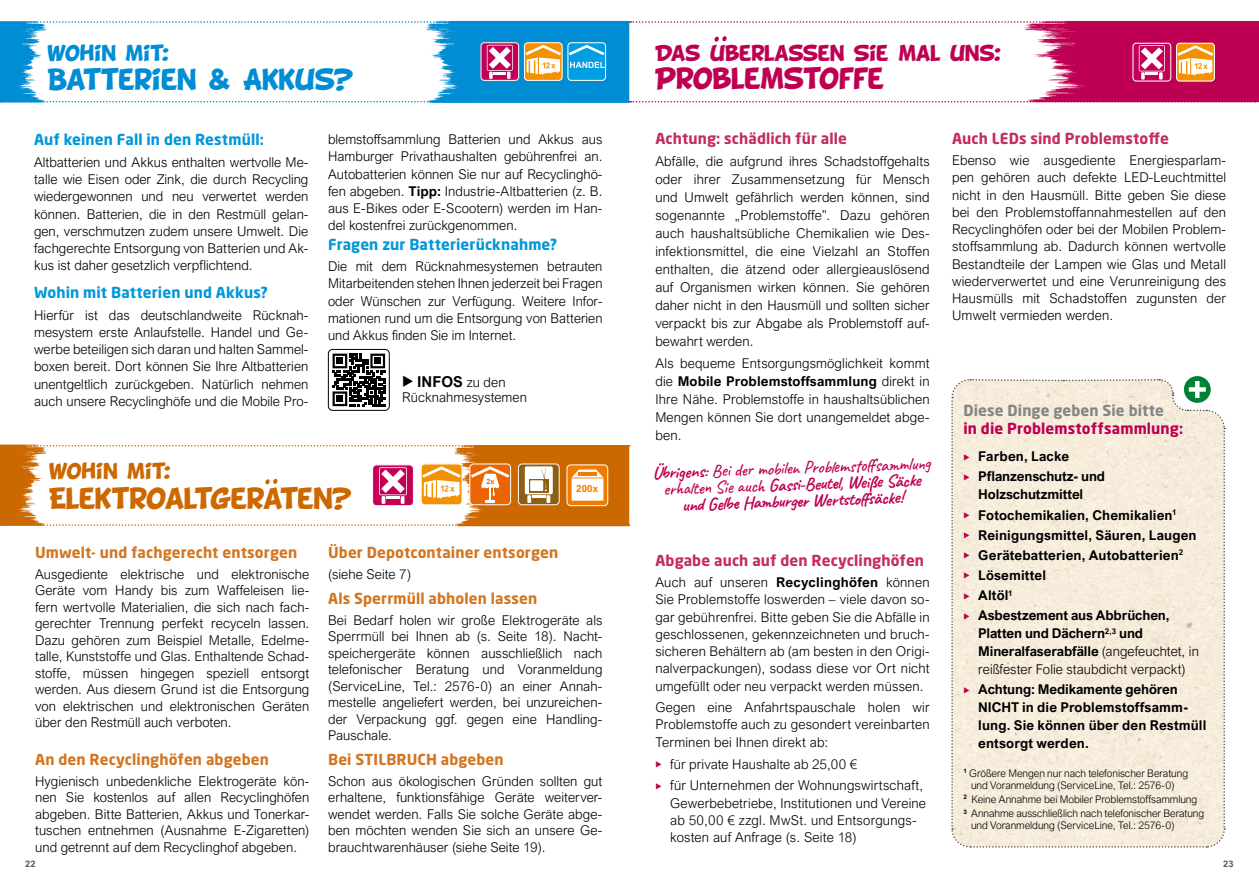
<style>
.page{position:relative;width:1259px;height:893px;background:#fff}
.page>*{position:absolute;margin:0;border:0;box-sizing:border-box;transform-origin:0 0}
.t1{font:24px "BD Cartoon Shout";letter-spacing:-.015em;color:#cc6800}
.t2{font:24px "BD Cartoon Shout";letter-spacing:-.015em;color:#008dd3}
.t3{font:24px "BD Cartoon Shout";letter-spacing:-.01em;color:#be0052}
.t4{font:18px/16.5px "Caveat";color:#be0052;text-align:center}
.t5{font:18px "BD Cartoon Shout";letter-spacing:-.005em;color:#be0052}
.t6{font:18px "BD Cartoon Shout";letter-spacing:-.025em;color:#008dd3}
.t7{font:18px "BD Cartoon Shout";letter-spacing:-.025em;color:#cc6800}
.t8{font:700 15px "Neo Sans W1 G";letter-spacing:.01em;color:#d27622}
.t9{font:700 15px "Neo Sans W1 G";letter-spacing:.01em;color:#0097d9}
.t10{font:700 15px "Neo Sans W1 G";letter-spacing:.01em;color:#c42d5f}
.t11{font:700 15px "Neo Sans W1 G";letter-spacing:.01em;color:#be0052}
.t12{font:700 15px "Neo Sans W1 G";letter-spacing:.005em;color:#848587}
.t13{font:700 15px "Arial Nova";letter-spacing:.01em;color:#000}
.t14{font:300 13.5px/17.2px "Arial Nova";letter-spacing:.005em;color:#000;text-align:justify}
.t15{font:700 13.5px/18px "Arial Nova";letter-spacing:.005em;color:#000}
.t16{font:300 10.5px/12px "Arial Nova";letter-spacing:-.005em;color:#000;text-align:center}
.t17{font:700 9.9px "Arial";color:#ef7c00}
.t18{font:700 9px "Arial Nova";color:#565656}
.t19{font:700 7.35px "Arial";color:#ec6502}
.s1{font-weight:700}
.s2{font-weight:300;font-size:13.5px}
.s3{font-weight:500}
.s4{color:#be0052}
.s5{font-weight:300}
</style>
<div class="page">
<svg style="left:951px;top:379px;width:274px;height:469px;background:#f5ebda"></svg>
<div style="left:1181px;top:372px;width:33px;height:33px;background:#000;opacity:.2"></div>
<div style="left:1182px;top:375px;width:30px;height:29px;border:2px solid #fff;border-radius:50%"></div>
<div style="left:1188px;top:387px;width:17px;height:5px;background:#fff"></div>
<svg style="left:1195px;top:381px;width:4px;height:17px"></svg>
<svg style="left:328px;top:349px;width:61px;height:61px"></svg>
<svg style="left:332px;top:354px;width:53px;height:52px"></svg>
<div style="left:328px;top:349px;width:61px;height:62px;border:1px solid #000;border-radius:4px"></div>
<svg style="left:0;top:445px;width:630px;height:81px"></svg>
<svg style="left:0;top:21px;width:1259px;height:82px"></svg>
<h2 class="t6" style="left:48px;top:44px;width:123px">WOHIN MIT:</h2>
<h1 class="t2" style="left:48px;top:67px;width:307px">BATTERIEN &amp; AKKUS?</h1>
<p class="t9" style="left:34px;top:130px;width:231px">Auf keinen Fall in den Restmüll:</p>
<p class="t14" style="left:34px;top:154px;width:276px">Altbatterien und Akkus enthalten wertvolle Me&shy;talle wie Eisen oder Zink, die durch Recycling wiedergewonnen und neu verwertet werden können. Batterien, die in den Restmüll gelan&shy;gen, verschmutzen zudem unsere Umwelt. Die fachgerechte Entsorgung von Batterien und Ak&shy;kus ist daher gesetzlich verpflichtend.</p>
<p class="t9" style="left:34px;top:283px;width:235px">Wohin mit Batterien und Akkus?</p>
<p class="t14" style="left:34px;top:306px;width:276px">Hierfür ist das deutschlandweite Rücknah&shy;mesystem erste Anlaufstelle. Handel und Ge&shy;werbe beteiligen sich daran und halten Sammel&shy;boxen bereit. Dort können Sie Ihre Altbatterien unentgeltlich zurückgeben. Natürlich nehmen auch unsere Recyclinghöfe und die Mobile Pro-</p>
<p class="t14" style="left:328px;top:131px;width:276px">blemstoffsammlung Batterien und Akkus aus Hamburger Privathaushalten gebührenfrei an.<br>Autobatterien können Sie nur auf Recyclinghö&shy;fen abgeben. <span class="s1">Tipp:</span> Industrie-Altbatterien (z. B. aus E-Bikes oder E-Scootern) werden im Han&shy;del kostenfrei zurückgenommen.</p>
<p class="t9" style="left:328px;top:234px;width:231px">Fragen zur Batterierücknahme?</p>
<p class="t14" style="left:328px;top:258px;width:276px">Die mit dem Rücknahmesystemen betrauten Mitarbeitenden stehen Ihnen jederzeit bei Fragen oder Wünschen zur Verfügung. Weitere Infor&shy;mationen rund um die Entsorgung von Batterien und Akkus finden Sie im Internet.</p>
<p class="t13" style="left:402px;top:373px;width:105px">◆ INFOS <span class="s2">zu den</span></p>
<p class="t14" style="left:402px;top:389px;width:126px">Rücknahmesystemen</p>
<h2 class="t7" style="left:49px;top:462px;width:123px">WOHIN MIT:</h2>
<h1 class="t1" style="left:49px;top:486px;width:304px">ELEKTROALTGERATEN?</h1>
<p class="t19" style="left:486px;top:477px;width:10px">2x</p>
<p class="t17" style="left:576px;top:482px;width:23px">200x</p>
<p class="t8" style="left:35px;top:543px;width:264px">Umwelt- und fachgerecht entsorgen</p>
<p class="t14" style="left:35px;top:566px;width:276px;line-height:16.5px">Ausgediente elektrische und elektronische Geräte vom Handy bis zum Waffeleisen lie&shy;fern wertvolle Materialien, die sich nach fach&shy;gerechter Trennung perfekt recyceln lassen.<br>Dazu gehören zum Beispiel Metalle, Edelme&shy;talle, Kunststoffe und Glas. Enthaltende Schad&shy;stoffe, müssen hingegen speziell entsorgt werden. Aus diesem Grund ist die Entsorgung von elektrischen und elektronischen Geräten über den Restmüll auch verboten.</p>
<p class="t8" style="left:35px;top:750px;width:235px">An den Recyclinghöfen abgeben</p>
<p class="t14" style="left:35px;top:773px;width:276px;line-height:16.5px">Hygienisch unbedenkliche Elektrogeräte kön&shy;nen Sie kostenlos auf allen Recyclinghöfen abgeben. Bitte Batterien, Akkus und Tonerkar&shy;tuschen entnehmen (Ausnahme E-Zigaretten) und getrennt auf dem Recyclinghof abgeben.</p>
<p class="t8" style="left:328px;top:543px;width:232px">Über Depotcontainer entsorgen</p>
<p class="t14" style="left:328px;top:565px;width:85px">(siehe Seite 7)</p>
<p class="t8" style="left:328px;top:589px;width:211px">Als Sperrmüll abholen lassen</p>
<p class="t14" style="left:328px;top:612px;width:276px;line-height:16.5px">Bei Bedarf holen wir große Elektrogeräte als Sperrmüll bei Ihnen ab (s. Seite 18). Nacht&shy;speichergeräte können ausschließlich nach telefonischer Beratung und Voranmeldung (ServiceLine, Tel.: 2576-0) an einer Annah&shy;mestelle angeliefert werden, bei unzureichen&shy;der Verpackung ggf. gegen eine Handling-Pauschale.</p>
<p class="t8" style="left:328px;top:750px;width:177px">Bei STILBRUCH abgeben</p>
<p class="t14" style="left:328px;top:773px;width:276px;line-height:16.5px">Schon aus ökologischen Gründen sollten gut erhaltene, funktionsfähige Geräte weiterver&shy;wendet werden. Falls Sie solche Geräte abge&shy;ben möchten wenden Sie sich an unsere Ge&shy;brauchtwarenhäuser (siehe Seite 19).</p>
<h2 class="t5" style="left:655px;top:44px;width:347px">DAS UBERLASSEN SIE MAL UNS:</h2>
<h1 class="t3" style="left:655px;top:67px;width:230px">PROBLEMSTOFFE</h1>
<p class="t10" style="left:655px;top:128px;width:193px">Achtung: schädlich für alle</p>
<p class="t14" style="left:655px;top:152px;width:276px;line-height:18px">Abfälle, die aufgrund ihres Schadstoffgehalts oder ihrer Zusammensetzung für Mensch und Umwelt gefährlich werden können, sind sogenannte „Problemstoffe”. Dazu gehören auch haushaltsübliche Chemikalien wie Des&shy;infektionsmittel, die eine Vielzahl an Stoffen enthalten, die ätzend oder allergieauslösend auf Organismen wirken können. Sie gehören daher nicht in den Hausmüll und sollten sicher verpackt bis zur Abgabe als Problemstoff auf&shy;bewahrt werden.</p>
<p class="t14" style="left:655px;top:354px;width:276px;line-height:18px">Als bequeme Entsorgungsmöglichkeit kommt die <span class="s1">Mobile Problemstoffsammlung</span> direkt in Ihre Nähe. Problemstoffe in haushaltsüblichen Mengen können Sie dort unangemeldet abge&shy;ben.</p>
<h2 class="t4" style="left:652px;top:465px;width:279px;rotate:-2deg">Übrigens: <span class="s3">Bei der mobilen Problemstoff sammlung erhalten Sie auch</span> Gassi-Beutel, Weiße Säcke und Gelbe Hamburger Wertstoffsäcke!</h2>
<p class="t10" style="left:655px;top:550px;width:270px">Abgabe auch auf den Recyclinghöfen</p>
<p class="t14" style="left:655px;top:574px;width:276px">Auch auf unseren <span class="s1">Recyclinghöfen</span> können Sie Problemstoffe loswerden – viele davon so&shy;gar gebührenfrei. Bitte geben Sie die Abfälle in geschlossenen, gekennzeichneten und bruch&shy;sicheren Behältern ab (am besten in den Origi&shy;nalverpackungen), sodass diese vor Ort nicht umgefüllt oder neu verpackt werden müssen.</p>
<p class="t14" style="left:655px;top:699px;width:276px">Gegen eine Anfahrtspauschale holen wir Problemstoffe auch zu gesondert vereinbarten Terminen bei Ihnen direkt ab:</p>
<p class="t14" style="left:655px;top:755px;width:203px"><span class="s4">◆</span> für private Haushalte ab 25,00 €</p>
<p class="t14" style="left:670px;top:777px;width:257px;text-align:left;text-indent:-15px"><span class="s4">◆</span> für Unternehmen der Wohnungswirtschaft, Gewerbebetriebe, Institutionen und Vereine ab 50,00 € zzgl. MwSt. und Entsorgungs&shy;kosten auf Anfrage (s. Seite 18)</p>
<p class="t10" style="left:952px;top:128px;width:218px">Auch LEDs sind Problemstoffe</p>
<p class="t14" style="left:952px;top:152px;width:275px">Ebenso wie ausgediente Energiesparlam&shy;pen gehören auch defekte LED-Leuchtmittel nicht in den Hausmüll. Bitte geben Sie diese bei den Problemstoffannahmestellen auf den Recyclinghöfen oder bei der Mobilen Problem&shy;stoffsammlung ab. Dadurch können wertvolle Bestandteile der Lampen wie Glas und Metall wiederverwertet und eine Verunreinigung des Hausmülls mit Schadstoffen zugunsten der Umwelt vermieden werden.</p>
<p class="t12" style="left:963px;top:401px;width:202px">Diese Dinge geben Sie bitte</p>
<p class="t11" style="left:963px;top:419px;width:221px">in die Problemstoffsammlung:</p>
<p class="t15" style="left:963px;top:447px;width:107px"><span class="s4">◆</span> Farben, Lacke</p>
<p class="t15" style="left:963px;top:468px;width:143px;text-align:center"><span class="s4">◆</span> Pflanzenschutz- und<br>Holzschutzmittel</p>
<p class="t15" style="left:963px;top:506px;width:215px"><span class="s4">◆</span> Fotochemikalien, Chemikalien<sup>1</sup></p>
<p class="t15" style="left:963px;top:526px;width:235px"><span class="s4">◆</span> Reinigungsmittel, Säuren, Laugen</p>
<p class="t15" style="left:963px;top:546px;width:221px"><span class="s4">◆</span> Gerätebatterien, Autobatterien<sup>2</sup></p>
<p class="t15" style="left:963px;top:566px;width:84px"><span class="s4">◆</span> Lösemittel</p>
<p class="t15" style="left:963px;top:586px;width:51px"><span class="s4">◆</span> Altöl<sup>1</sup></p>
<p class="t15" style="left:978px;top:606px;width:222px;text-indent:-15px"><span class="s4">◆</span> Asbestzement aus Abbrüchen, Platten und Dächern<sup>2,3</sup> und Mineralfaserabfälle <span class="s5">(angefeuchtet, in reißfester Folie staubdicht verpackt)</span></p>
<p class="t15" style="left:978px;top:680px;width:230px;text-indent:-15px"><span class="s4">◆</span> Achtung: Medikamente gehören<br>NICHT in die Problemstoffsamm&shy;lung. Sie können über den Restmüll entsorgt werden.</p>
<p class="t16" style="left:963px;top:767px;width:226px"><sup>1</sup> Größere Mengen nur nach telefonischer Beratung und Voranmeldung (ServiceLine, Tel.: 2576-0)</p>
<p class="t16" style="left:963px;top:792px;width:242px;line-height:14.1px;text-align:left"><sup>2</sup> Keine Annahme bei Mobiler Problemstoffsammlung<br><sup>3</sup> Annahme ausschließlich nach telefonischer Beratung</p>
<p class="t16" style="left:971px;top:819px;width:205px">und Voranmeldung (ServiceLine, Tel.: 2576-0)</p>
<p class="t18" style="left:25px;top:858px;width:12px">22</p>
<p class="t18" style="left:1223px;top:858px;width:12px">23</p>
</div>
